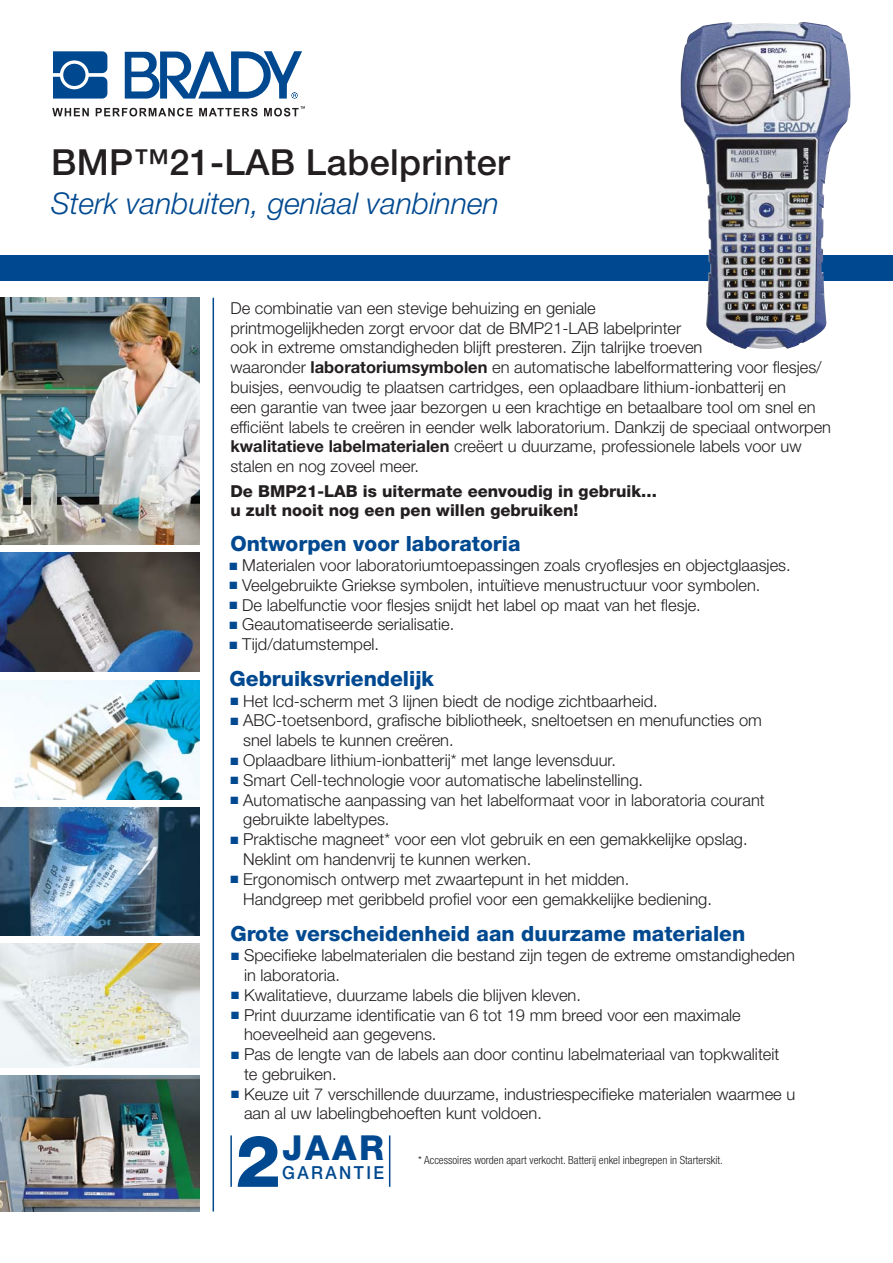
<style>
.page{position:relative;width:893px;height:1263px;background:#fff}
.page>*{position:absolute;margin:0;border:0;box-sizing:border-box;transform-origin:0 0}
.t1{font:500 36px "Helvetica Neue LT Pro";letter-spacing:.01em;color:#231f20}
.t2{font:800 34.5px "Helvetica Neue LT Pro";color:#004990}
.t3{font:italic 300 30px "Helvetica Neue LT Pro";color:#004990}
.t4{font:800 21px "Helvetica Neue LT Pro";color:#004990}
.t5{font:500 18px "Helvetica Neue LT Pro";letter-spacing:.145em;color:#004990;scale:.94 1}
.t6{font:300 16.5px/19.8px "Helvetica Neue LT Pro";color:#231f20}
.t7{font:800 16.5px/19.8px "Helvetica Neue LT Pro";color:#231f20}
.t8{font:300 condensed 11.25px "Helvetica Neue LT Pro";color:#231f20}
.s1{font-weight:700}
.s2{color:#004990}
.s3{font-size:72px}
</style>
<div class="page">
<div style="left:0;top:255px;width:893px;height:26px;background:#004990"></div>
<svg style="left:53px;top:51px;width:54px;height:48px;background:#2966a1"></svg>
<svg style="left:125px;top:51px;width:177px;height:48px"></svg>
<svg style="left:52px;top:108px;width:37px;height:8px"></svg>
<svg style="left:96px;top:108px;width:97px;height:8px"></svg>
<svg style="left:199px;top:108px;width:58px;height:8px"></svg>
<svg style="left:264px;top:106px;width:41px;height:10px"></svg>
<hr style="left:230px;top:1135px;width:2px;height:52px;background:#004990">
<hr style="left:389px;top:1135px;width:1px;height:52px;background:#004990">
<img style="left:680px;top:22px;width:170px;height:327px">
<hr style="left:213px;top:298px;width:1px;height:914px;background:#004990">
<img style="left:0;top:553px;width:200px;height:119px">
<img style="left:0;top:680px;width:200px;height:119px">
<img style="left:0;top:944px;width:200px;height:123px">
<img style="left:0;top:298px;width:200px;height:246px">
<img style="left:0;top:808px;width:200px;height:127px">
<img style="left:0;top:1076px;width:200px;height:136px">
<h1 class="t1" style="left:51px;top:141px;width:460px">BMP™21-LAB Labelprinter</h1>
<h3 class="t3" style="left:51px;top:187px;width:449px">Sterk vanbuiten, geniaal vanbinnen</h3>
<p class="t6" style="left:230px;top:299px;width:602px">De combinatie van een stevige behuizing en geniale<br>printmogelijkheden zorgt ervoor dat de BMP21-LAB labelprinter<br>ook in extreme omstandigheden blijft presteren. Zijn talrijke troeven<br>waaronder <span class="s1">laboratoriumsymbolen</span> en automatische labelformattering voor flesjes/ buisjes, eenvoudig te plaatsen cartridges, een oplaadbare lithium-ionbatterij en<br>een garantie van twee jaar bezorgen u een krachtige en betaalbare tool om snel en efficiënt labels te creëren in eender welk laboratorium. Dankzij de speciaal ontworpen <span class="s1">kwalitatieve labelmaterialen</span> creëert u duurzame, professionele labels voor uw stalen en nog zoveel meer.</p>
<p class="t7" style="left:230px;top:482px;width:428px">De BMP21-LAB is uitermate eenvoudig in gebruik... u zult nooit nog een pen willen gebruiken!</p>
<p class="t4" style="left:230px;top:536px;width:292px">Ontworpen voor laboratoria</p>
<p class="t6" style="left:230px;top:557px;width:563px"><span class="s2">■</span> Materialen voor laboratoriumtoepassingen zoals cryoflesjes en objectglaasjes.</p>
<p class="t6" style="left:230px;top:576px;width:532px"><span class="s2">■</span> Veelgebruikte Griekse symbolen, intuïtieve menustructuur voor symbolen.</p>
<p class="t6" style="left:230px;top:596px;width:473px"><span class="s2">■</span> De labelfunctie voor flesjes snijdt het label op maat van het flesje.</p>
<p class="t6" style="left:230px;top:616px;width:226px"><span class="s2">■</span> Geautomatiseerde serialisatie.</p>
<p class="t6" style="left:230px;top:636px;width:151px"><span class="s2">■</span> Tijd/datumstempel.</p>
<p class="t4" style="left:230px;top:671px;width:206px">Gebruiksvriendelijk</p>
<p class="t6" style="left:230px;top:692px;width:429px"><span class="s2">■</span> Het lcd-scherm met 3 lijnen biedt de nodige zichtbaarheid.</p>
<p class="t6" style="left:243px;top:712px;width:520px;text-indent:-13px"><span class="s2">■</span> ABC-toetsenbord, grafische bibliotheek, sneltoetsen en menufuncties om snel labels te kunnen creëren.</p>
<p class="t6" style="left:230px;top:752px;width:387px"><span class="s2">■</span> Oplaadbare lithium-ionbatterij* met lange levensduur.</p>
<p class="t6" style="left:230px;top:772px;width:414px"><span class="s2">■</span> Smart Cell-technologie voor automatische labelinstelling.</p>
<p class="t6" style="left:243px;top:791px;width:523px;text-indent:-13px"><span class="s2">■</span> Automatische aanpassing van het labelformaat voor in laboratoria courant gebruikte labeltypes.</p>
<p class="t6" style="left:243px;top:831px;width:506px;text-indent:-13px"><span class="s2">■</span> Praktische magneet* voor een vlot gebruik en een gemakkelijke opslag.<br>Neklint om handenvrij te kunnen werken.</p>
<p class="t6" style="left:243px;top:870px;width:470px;text-indent:-13px"><span class="s2">■</span> Ergonomisch ontwerp met zwaartepunt in het midden.<br>Handgreep met geribbeld profiel voor een gemakkelijke bediening.</p>
<p class="t4" style="left:230px;top:926px;width:516px">Grote verscheidenheid aan duurzame materialen</p>
<p class="t6" style="left:244px;top:947px;width:552px;text-indent:-13px"><span class="s2">■</span> Specifieke labelmaterialen die bestand zijn tegen de extreme omstandigheden in laboratoria.</p>
<p class="t6" style="left:231px;top:986px;width:351px"><span class="s2">■</span> Kwalitatieve, duurzame labels die blijven kleven.</p>
<p class="t6" style="left:244px;top:1006px;width:498px;text-indent:-13px"><span class="s2">■</span> Print duurzame identificatie van 6 tot 19 mm breed voor een maximale hoeveelheid aan gegevens.</p>
<p class="t6" style="left:244px;top:1046px;width:537px;text-indent:-13px"><span class="s2">■</span> Pas de lengte van de labels aan door continu labelmateriaal van topkwaliteit te gebruiken.</p>
<p class="t6" style="left:244px;top:1085px;width:553px;text-indent:-13px"><span class="s2">■</span> Keuze uit 7 verschillende duurzame, industriespecifieke materialen waarmee u aan al uw labelingbehoeften kunt voldoen.</p>
<p class="t8" style="left:418px;top:1155px;width:306px">* Accessoires worden apart verkocht. Batterij enkel inbegrepen in Starterskit.</p>
<h2 class="t2" style="left:235px;top:1135px;width:150px"><span class="s3">2</span>JAAR</h2>
<p class="t5" style="left:282px;top:1162px;width:110px">GARANTIE</p>
</div>
